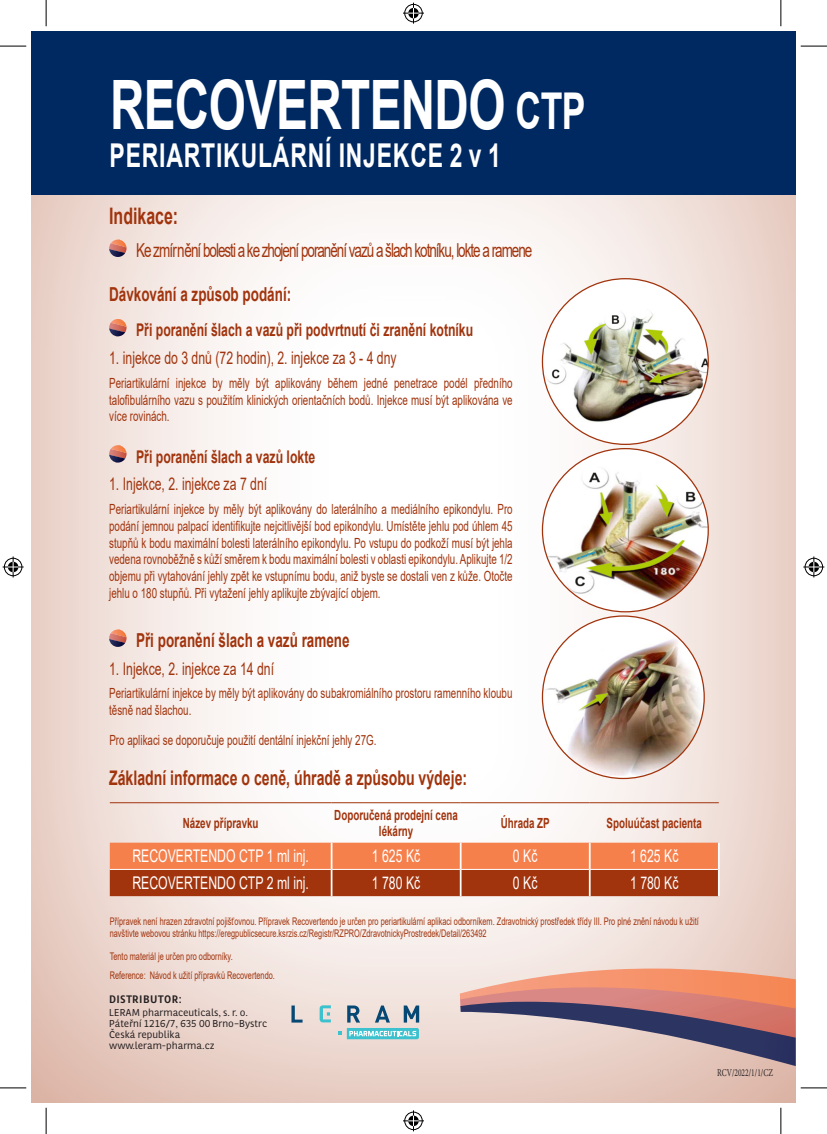
<style>
.page{position:relative;width:827px;height:1134px;background:#fff}
.page>*{position:absolute;margin:0;border:0;box-sizing:border-box;transform-origin:0 0}
.t1{font:700 68.25px "Arial";letter-spacing:-.015em;color:#fff;scale:.7 1}
.t2{font:700 32.9px "Arial";letter-spacing:.035em;color:#fff;scale:.7 1}
.t3{font:700 22.75px "Arial";color:#a1340d;scale:.7 1}
.t4{font:700 20.12px "Arial";color:#a1340d;scale:.7 1}
.t5{font:19.25px "Arial";letter-spacing:-.075em;color:#a1340d;scale:.7 1}
.t6{font:700 19.25px "Arial";color:#a1340d;scale:.7 1}
.t7{font:17.5px "Arial";color:#a1340d;scale:.7 1}
.t8{font:700 17.5px "Arial";color:#a1340d;scale:.7 1}
.t9{font:17.5px "Arial";color:#fff;scale:.7 1}
.t10{font:14px/16.8px "Arial";color:#a1340d;text-align:justify;scale:.7 1}
.t11{font:700 14px/15.8px "Arial";color:#a1340d;text-align:center;scale:.7 1}
.t12{font:10.5px/12.6px "Arial";color:#a1340d;scale:.7 1}
.t13{font:10.5px "Minion Pro";color:#231f20;scale:.7 1}
.t14{font:700 10.15px "Multi Text";letter-spacing:.04em;color:#231f20}
.t15{font:9.45px/11.4px "Multi Text";color:#231f20}
.s1{font-size:50.75px}
</style>
<div class="page">
<div style="left:31px;top:31px;width:764px;height:1072px;background:#a1340d;opacity:.5"></div>
<svg style="left:459px;top:968px;width:336px;height:98px;background:#c49995"></svg>
<svg style="left:109px;top:319px;width:17px;height:18px"></svg>
<svg style="left:109px;top:630px;width:17px;height:17px"></svg>
<svg style="left:109px;top:445px;width:17px;height:18px"></svg>
<svg style="left:110px;top:843px;width:607px;height:53px;background:#cb5a2d"></svg>
<hr style="left:330px;top:843px;width:2px;height:26px;background:#fff">
<hr style="left:459px;top:843px;width:2px;height:26px;background:#fff">
<hr style="left:588px;top:843px;width:2px;height:26px;background:#fff">
<hr style="left:717px;top:843px;width:2px;height:26px;background:#fff">
<hr style="left:330px;top:870px;width:2px;height:26px;background:#fff">
<hr style="left:459px;top:870px;width:2px;height:26px;background:#fff">
<hr style="left:588px;top:870px;width:2px;height:26px;background:#fff">
<hr style="left:717px;top:869px;width:2px;height:27px;background:#fff">
<hr style="left:110px;top:869px;width:221px;height:1px;background:#fff">
<hr style="left:331px;top:869px;width:129px;height:1px;background:#fff">
<hr style="left:460px;top:869px;width:129px;height:1px;background:#fff">
<hr style="left:589px;top:869px;width:128px;height:1px;background:#fff">
<hr style="left:110px;top:802px;width:221px;height:1px;background:#a1340d">
<hr style="left:331px;top:802px;width:129px;height:1px;background:#a1340d">
<hr style="left:460px;top:802px;width:129px;height:1px;background:#a1340d">
<hr style="left:589px;top:802px;width:129px;height:1px;background:#a1340d">
<svg style="left:291px;top:1005px;width:11px;height:18px"></svg>
<svg style="left:319px;top:1005px;width:12px;height:17px"></svg>
<svg style="left:347px;top:1005px;width:72px;height:34px;background:#9cc0c8"></svg>
<div style="left:542px;top:279px;width:166px;height:165px;background:#fff;border-radius:50%"></div>
<img style="left:542px;top:309px;width:166px;height:114px">
<div style="left:542px;top:616px;width:162px;height:162px;background:#fff;border-radius:50%"></div>
<img style="left:542px;top:631px;width:162px;height:145px">
<div style="left:542px;top:449px;width:166px;height:163px;background:#fff;border-radius:50%"></div>
<img style="left:542px;top:464px;width:166px;height:144px">
<div style="left:31px;top:31px;width:764px;height:164px;background:#002961"></div>
<svg style="left:109px;top:240px;width:17px;height:17px"></svg>
<svg style="left:0;top:46px;width:26px;height:1px"></svg>
<svg style="left:800px;top:46px;width:26px;height:1px"></svg>
<svg style="left:0;top:1088px;width:26px;height:1px"></svg>
<svg style="left:800px;top:1088px;width:26px;height:1px"></svg>
<svg style="left:46px;top:0;width:1px;height:26px"></svg>
<svg style="left:46px;top:1108px;width:1px;height:26px"></svg>
<svg style="left:780px;top:0;width:1px;height:26px"></svg>
<svg style="left:780px;top:1108px;width:1px;height:26px"></svg>
<svg style="left:403px;top:3px;width:21px;height:21px"></svg>
<svg style="left:403px;top:1110px;width:21px;height:21px"></svg>
<svg style="left:3px;top:556px;width:21px;height:21px"></svg>
<svg style="left:803px;top:556px;width:21px;height:21px"></svg>
<h1 class="t1" style="left:110px;top:57px;width:680px">RECOVERTENDO <span class="s1">CTP</span></h1>
<h2 class="t2" style="left:109px;top:132px;width:560px">PERIARTIKULÁRNÍ INJEKCE 2 v 1</h2>
<h3 class="t3" style="left:109px;top:200px;width:100px">Indikace:</h3>
<h3 class="t5" style="left:136px;top:237px;width:567px">Ke zmírnění bolesti a ke zhojení poranění vazů a šlach kotníku, lokte a ramene</h3>
<h3 class="t6" style="left:109px;top:281px;width:261px">Dávkování a způsob podání:</h3>
<p class="t8" style="left:136px;top:318px;width:483px">Při poranění šlach a vazů při podvrtnutí či zranění kotníku</p>
<p class="t7" style="left:109px;top:346px;width:412px">1. injekce do 3 dnů (72 hodin), 2. injekce za 3 - 4 dny</p>
<p class="t10" style="left:109px;top:374px;width:578px">Periartikulární injekce by měly být aplikovány během jedné penetrace podél předního talofibulárního vazu s použitím klinických orientačních bodů. Injekce musí být aplikována ve více rovinách.</p>
<p class="t8" style="left:136px;top:444px;width:257px">Při poranění šlach a vazů lokte</p>
<p class="t7" style="left:109px;top:472px;width:227px">1. Injekce, 2. injekce za 7 dní</p>
<p class="t10" style="left:109px;top:501px;width:578px">Periartikulární injekce by měly být aplikovány do laterálního a mediálního epikondylu. Pro podání jemnou palpací identifikujte nejcitlivější bod epikondylu. Umístěte jehlu pod úhlem 45 stupňů k bodu maximální bolesti laterálního epikondylu. Po vstupu do podkoží musí být jehla vedena rovnoběžně s kůží směrem k bodu maximální bolesti v oblasti epikondylu. Aplikujte 1/2 objemu při vytahování jehly zpět ke vstupnímu bodu, aniž byste se dostali ven z kůže. Otočte jehlu o 180 stupňů. Při vytažení jehly aplikujte zbývající objem.</p>
<h3 class="t6" style="left:136px;top:627px;width:306px">Při poranění šlach a vazů ramene</h3>
<p class="t7" style="left:109px;top:656px;width:237px">1. Injekce, 2. injekce za 14 dní</p>
<p class="t10" style="left:109px;top:685px;width:577px">Periartikulární injekce by měly být aplikovány do subakromiálního prostoru ramenního kloubu těsně nad šlachou.</p>
<p class="t10" style="left:109px;top:731px;width:383px">Pro aplikaci se doporučuje použití dentální injekční jehly 27G.</p>
<h3 class="t4" style="left:109px;top:764px;width:513px">Základní informace o ceně, úhradě a způsobu výdeje:</h3>
<p class="t11" style="left:183px;top:815px;width:110px">Název přípravku</p>
<p class="t11" style="left:334px;top:807px;width:178px">Doporučená prodejní cena lékárny</p>
<p class="t11" style="left:500px;top:815px;width:72px">Úhrada ZP</p>
<p class="t11" style="left:606px;top:815px;width:138px">Spoluúčast pacienta</p>
<p class="t9" style="left:132px;top:844px;width:254px">RECOVERTENDO CTP 1 ml inj.</p>
<p class="t9" style="left:372px;top:844px;width:71px">1 625 Kč</p>
<p class="t9" style="left:513px;top:844px;width:37px">0 Kč</p>
<p class="t9" style="left:630px;top:844px;width:71px">1 625 Kč</p>
<p class="t9" style="left:132px;top:871px;width:254px">RECOVERTENDO CTP 2 ml inj.</p>
<p class="t9" style="left:372px;top:871px;width:71px">1 780 Kč</p>
<p class="t9" style="left:513px;top:871px;width:37px">0 Kč</p>
<p class="t9" style="left:630px;top:871px;width:71px">1 780 Kč</p>
<p class="t12" style="left:110px;top:914px;width:842px">Přípravek není hrazen zdravotní pojišťovnou. Přípravek Recovertendo je určen pro periartikulární aplikaci odborníkem. Zdravotnický prostředek třídy III. Pro plné znění návodu k užití navštivte webovou stránku https://eregpublicsecure.ksrzis.cz/Registr/RZPRO/ZdravotnickyProstredek/Detail/263492</p>
<p class="t12" style="left:110px;top:946px;width:237px;line-height:19.2px">Tento materiál je určen pro odborníky.<br>Reference: Návod k užití přípravků Recovertendo.</p>
<p class="t14" style="left:109px;top:991px;width:74px">DISTRIBUTOR:</p>
<p class="t15" style="left:109px;top:1005px;width:159px">LERAM pharmaceuticals, s. r. o.<br>Páteřní 1216/7, 635 00 Brno–Bystrc<br>Česká republika www.leram‑pharma.cz</p>
<p class="t13" style="left:717px;top:1067px;width:81px">RCV/2022/1/1/CZ</p>
</div>
